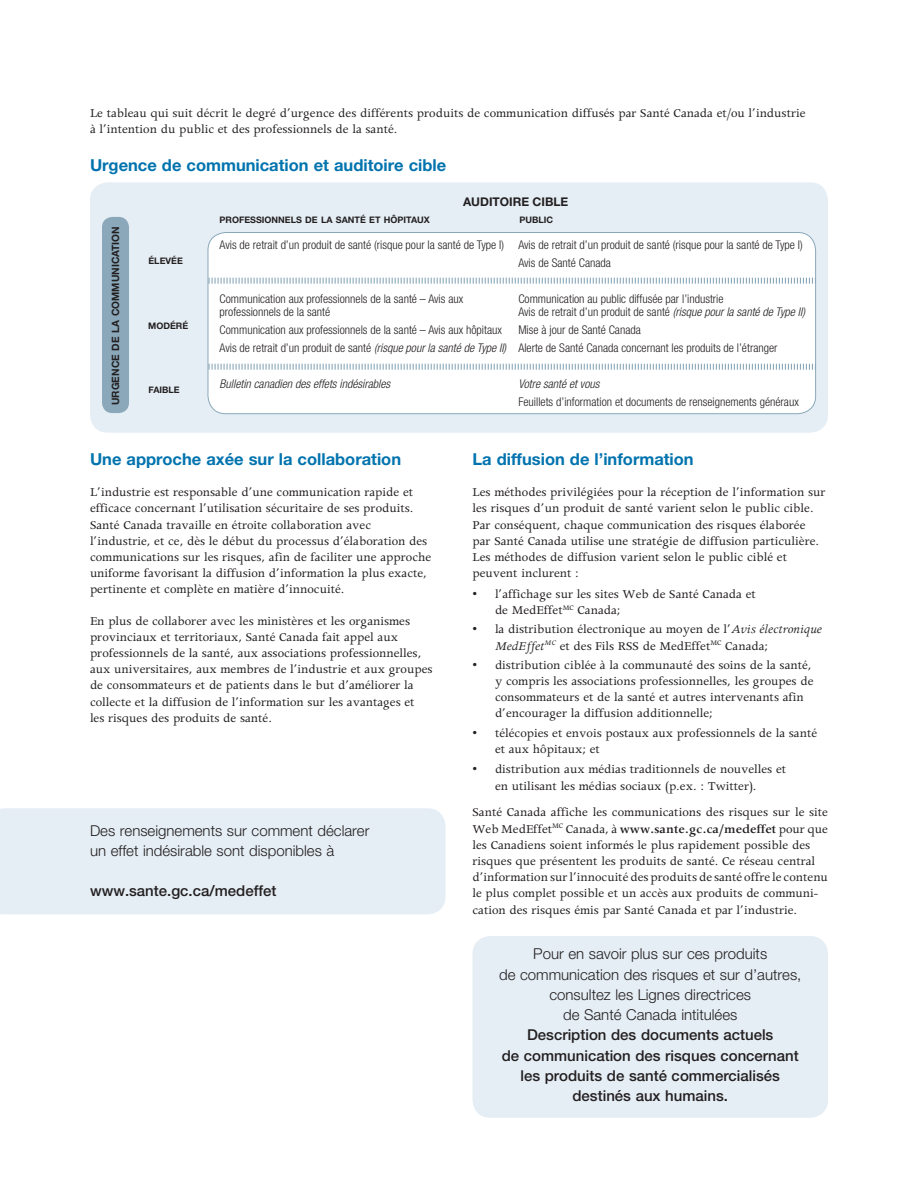
<style>
.page{position:relative;width:918px;height:1188px;background:#fff}
.page>*{position:absolute;margin:0;border:0;box-sizing:border-box;transform-origin:0 0}
.t1{font:700 16.5px "Helvetica Neue LT Std";color:#0073ae}
.t2{font:300 15px/20.2px "Helvetica Neue LT Std";color:#231f20;text-align:center}
.t3{font:500 15px/20.2px "Helvetica Neue LT Std";color:#231f20;text-align:center}
.t4{font:13.5px/16.2px "Apollo MT Std";color:#231f20}
.t5{font:300 condensed 12px/18px "Helvetica Neue";color:#231f20}
.t6{font:italic 300 condensed 12px "Helvetica Neue";color:#231f20}
.t7{font:700 12px "Helvetica Neue";color:#231f20}
.t8{font:700 10.2px "Helvetica Neue";color:#231f20}
.t9{font:700 9px "Helvetica Neue";color:#231f20}
.s1{font-style:italic}
.s2{font-weight:600}
</style>
<div class="page">
<div style="left:472px;top:936px;width:356px;height:182px;background:#e5eef5;border-radius:18px"></div>
<div style="left:90px;top:182px;width:738px;height:251px;background:#e5eef5;border-radius:18px"></div>
<div style="left:102px;top:217px;width:27px;height:196px;background:#8aa8ba;border-radius:10px"></div>
<div style="left:208px;top:233px;width:608px;height:181px;background:#fff;border-radius:18px"></div>
<div style="left:208px;top:232px;width:608px;height:182px;border:1px solid #8aa8ba;border-radius:18px"></div>
<svg style="left:208px;top:277px;width:609px;height:8px"></svg>
<svg style="left:208px;top:363px;width:609px;height:8px"></svg>
<div style="left:0;top:808px;width:446px;height:106px;background:#e5eef5"></div>
<p class="t4" style="left:90px;top:106px;width:717px">Le tableau qui suit décrit le degré d’urgence des différents produits de communication diffusés par Santé Canada et/ou l’industrie à l’intention du public et des professionnels de la santé.</p>
<p class="t1" style="left:90px;top:155px;width:358px">Urgence de communication et auditoire cible</p>
<p class="t7" style="left:463px;top:194px;width:107px">AUDITOIRE CIBLE</p>
<p class="t8" style="left:109px;top:405px;width:180px;rotate:-90deg">URGENCE DE LA COMMUNICATION</p>
<p class="t9" style="left:148px;top:255px;width:36px">ÉLEVÉE</p>
<p class="t9" style="left:148px;top:320px;width:41px">MODÉRÉ</p>
<p class="t9" style="left:148px;top:384px;width:33px">FAIBLE</p>
<p class="t9" style="left:220px;top:215px;width:212px">PROFESSIONNELS DE LA SANTÉ ET HÔPITAUX</p>
<p class="t9" style="left:520px;top:215px;width:35px">PUBLIC</p>
<p class="t5" style="left:220px;top:235px;width:286px">Avis de retrait d’un produit de santé (risque pour la santé de Type I)</p>
<p class="t5" style="left:220px;top:292px;width:245px;line-height:13.5px">Communication aux professionnels de la santé – Avis aux professionnels de la santé</p>
<p class="t5" style="left:220px;top:321px;width:288px">Communication aux professionnels de la santé – Avis aux hôpitaux<br>Avis de retrait d’un produit de santé <span class="s1">(risque pour la santé de Type II)</span></p>
<p class="t6" style="left:220px;top:377px;width:172px">Bulletin canadien des effets indésirables</p>
<p class="t5" style="left:518px;top:235px;width:286px">Avis de retrait d’un produit de santé (risque pour la santé de Type I)<br>Avis de Santé Canada</p>
<p class="t5" style="left:518px;top:292px;width:288px;line-height:13.5px">Communication au public diffusée par l’industrie<br>Avis de retrait d’un produit de santé <span class="s1">(risque pour la santé de Type II)</span></p>
<p class="t5" style="left:518px;top:321px;width:261px">Mise à jour de Santé Canada<br>Alerte de Santé Canada concernant les produits de l’étranger</p>
<p class="t6" style="left:518px;top:377px;width:83px">Votre santé et vous</p>
<p class="t5" style="left:518px;top:393px;width:282px">Feuillets d’information et documents de renseignements généraux</p>
<p class="t1" style="left:90px;top:449px;width:313px">Une approche axée sur la collaboration</p>
<p class="t4" style="left:90px;top:485px;width:343px">L’industrie est responsable d’une communication rapide et efficace concernant l’utilisation sécuritaire de ses produits.<br>Santé Canada travaille en étroite collaboration avec l’industrie, et ce, dès le début du processus d’élaboration des communications sur les risques, afin de faciliter une approche uniforme favorisant la diffusion d’information la plus exacte, pertinente et complète en matière d’innocuité.</p>
<p class="t4" style="left:90px;top:613px;width:344px">En plus de collaborer avec les ministères et les organismes provinciaux et territoriaux, Santé Canada fait appel aux professionnels de la santé, aux associations professionnelles, aux universitaires, aux membres de l’industrie et aux groupes de consommateurs et de patients dans le but d’améliorer la collecte et la diffusion de l’information sur les avantages et<br>les risques des produits de santé.</p>
<p class="t2" style="left:90px;top:820px;width:281px;text-align:left">Des renseignements sur comment déclarer un effet indésirable sont disponibles à</p>
<p class="t3" style="left:90px;top:881px;width:188px">www.sante.gc.ca/medeffet</p>
<p class="t1" style="left:472px;top:449px;width:223px">La diffusion de l’information</p>
<p class="t4" style="left:472px;top:485px;width:355px">Les méthodes privilégiées pour la réception de l’information sur les risques d’un produit de santé varient selon le public cible.<br>Par conséquent, chaque communication des risques élaborée par Santé Canada utilise une stratégie de diffusion particulière.<br>Les méthodes de diffusion varient selon le public ciblé et peuvent inclurent :</p>
<p class="t4" style="left:495px;top:587px;width:262px;text-indent:-23px">• l’affichage sur les sites Web de Santé Canada et de MedEffet<sup>MC</sup> Canada;</p>
<p class="t4" style="left:495px;top:622px;width:328px;text-indent:-23px">• la distribution électronique au moyen de l’<span class="s1">Avis électronique<br>MedEffet</span><sup>MC</sup> et des Fils RSS de MedEffet<sup>MC</sup> Canada;</p>
<p class="t4" style="left:495px;top:658px;width:320px;text-indent:-23px">• distribution ciblée à la communauté des soins de la santé, y compris les associations professionnelles, les groupes de consommateurs et de la santé et autres intervenants afin d’encourager la diffusion additionnelle;</p>
<p class="t4" style="left:495px;top:725px;width:324px;text-indent:-23px">• télécopies et envois postaux aux professionnels de la santé et aux hôpitaux; et</p>
<p class="t4" style="left:473px;top:762px;width:315px;text-align:center">• distribution aux médias traditionnels de nouvelles et en utilisant les médias sociaux (p.ex. : Twitter).</p>
<p class="t4" style="left:473px;top:805px;width:357px">Santé Canada affiche les communications des risques sur le site Web MedEffet<sup>MC</sup> Canada, à <span class="s2">www.sante.gc.ca/medeffet</span> pour que les Canadiens soient informés le plus rapidement possible des risques que présentent les produits de santé. Ce réseau central d’information sur l’innocuité des produits de santé offre le contenu le plus complet possible et un accès aux produits de communi&shy;cation des risques émis par Santé Canada et par l’industrie.</p>
<p class="t2" style="left:499px;top:944px;width:304px">Pour en savoir plus sur ces produits<br>de communication des risques et sur d’autres, consultez les Lignes directrices<br>de Santé Canada intitulées</p>
<p class="t3" style="left:502px;top:1025px;width:299px">Description des documents actuels<br>de communication des risques concernant les produits de santé commercialisés destinés aux humains.</p>
</div>
